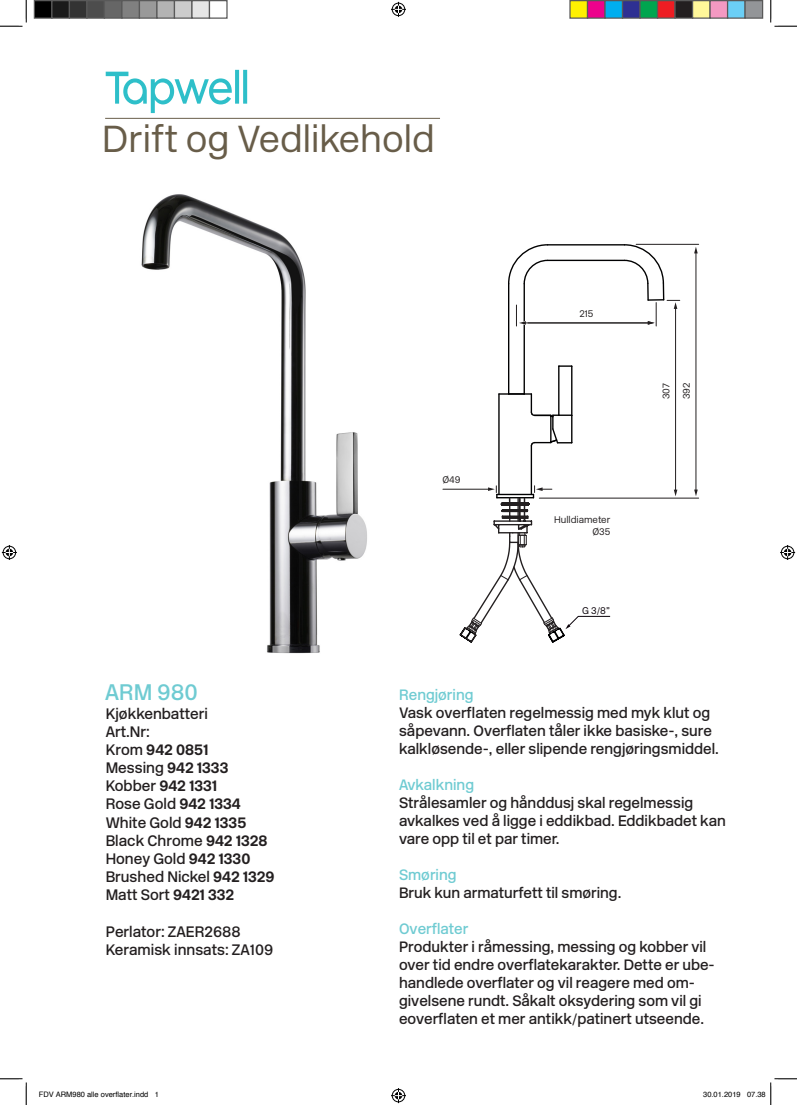
<style>
.page{position:relative;width:797px;height:1105px;background:#fff}
.page>*{position:absolute;margin:0;border:0;box-sizing:border-box;transform-origin:0 0}
.t1{font:300 37.5px "New Rail Alphabet";color:#685d49}
.t2{font:500 22.5px "New Rail Alphabet";color:#6fcbd2}
.t3{font:500 15.12px "New Rail Alphabet";color:#231f20}
.t4{font:700 15.12px "New Rail Alphabet";color:#231f20}
.t5{font:500 15px/18px "New Rail Alphabet";color:#231f20}
.t6{font:500 15px "New Rail Alphabet";color:#6fcbd2}
.t7{font:300 9.75px "New Rail Alphabet";color:#0a0209}
.t8{font:300 9.62px/20.4px "New Rail Alphabet";color:#231f20}
.t9{font:7.5px "Helvetica";color:#000}
.s1{font-weight:500}
.s2{font-weight:700}
</style>
<div class="page">
<img style="left:141px;top:194px;width:226px;height:460px">
<hr style="left:636px;top:244px;width:62px;height:1px;background:#231f20">
<hr style="left:539px;top:498px;width:159px;height:1px;background:#231f20">
<hr style="left:675px;top:308px;width:1px;height:183px;background:#231f20">
<svg style="left:674px;top:490px;width:3px;height:6px"></svg>
<hr style="left:695px;top:252px;width:1px;height:239px;background:#231f20">
<svg style="left:694px;top:490px;width:3px;height:6px"></svg>
<svg style="left:694px;top:247px;width:3px;height:6px"></svg>
<hr style="left:443px;top:489px;width:46px;height:1px;background:#231f20">
<hr style="left:523px;top:284px;width:2px;height:110px;background:#000001">
<hr style="left:524px;top:323px;width:125px;height:1px;background:#231f20">
<svg style="left:516px;top:305px;width:11px;height:21px"></svg>
<hr style="left:498px;top:394px;width:1px;height:100px;background:#000001">
<hr style="left:508px;top:284px;width:1px;height:110px;background:#000001">
<hr style="left:530px;top:446px;width:2px;height:48px;background:#000001">
<hr style="left:558px;top:366px;width:1px;height:49px;background:#000001">
<hr style="left:571px;top:366px;width:1px;height:77px;background:#000001">
<hr style="left:499px;top:393px;width:32px;height:2px;background:#000001">
<hr style="left:547px;top:260px;width:77px;height:1px;background:#000001">
<hr style="left:547px;top:244px;width:77px;height:1px;background:#000001">
<svg style="left:508px;top:244px;width:41px;height:41px"></svg>
<svg style="left:508px;top:393px;width:65px;height:54px"></svg>
<svg style="left:623px;top:243px;width:56px;height:83px"></svg>
<svg style="left:558px;top:365px;width:15px;height:3px"></svg>
<svg style="left:458px;top:486px;width:152px;height:157px"></svg>
<hr style="left:105px;top:118px;width:335px;height:1px;background:#695e4a">
<svg style="left:106px;top:70px;width:141px;height:43px"></svg>
<svg style="left:0;top:0;width:27px;height:27px"></svg>
<svg style="left:0;top:1078px;width:27px;height:27px"></svg>
<svg style="left:770px;top:0;width:27px;height:27px"></svg>
<svg style="left:391px;top:2px;width:15px;height:15px"></svg>
<svg style="left:391px;top:1088px;width:15px;height:15px"></svg>
<svg style="left:2px;top:545px;width:15px;height:15px"></svg>
<svg style="left:780px;top:545px;width:15px;height:15px"></svg>
<div style="left:34px;top:1px;width:18px;height:17px;background:#000"></div>
<div style="left:34px;top:0;width:18px;height:19px;border:1px solid #595959"></div>
<div style="left:52px;top:1px;width:17px;height:17px;background:#1a1a1a"></div>
<div style="left:51px;top:0;width:19px;height:19px;border:1px solid #595959"></div>
<div style="left:69px;top:1px;width:18px;height:17px;background:#333"></div>
<div style="left:69px;top:0;width:19px;height:19px;border:1px solid #595959"></div>
<div style="left:87px;top:1px;width:17px;height:17px;background:#4d4d4d"></div>
<div style="left:86px;top:0;width:19px;height:19px;border:1px solid #595959"></div>
<div style="left:104px;top:1px;width:18px;height:17px;background:#666"></div>
<div style="left:104px;top:0;width:18px;height:19px;border:1px solid #595959"></div>
<div style="left:122px;top:1px;width:17px;height:17px;background:#808080"></div>
<div style="left:121px;top:0;width:19px;height:19px;border:1px solid #595959"></div>
<div style="left:139px;top:1px;width:18px;height:17px;background:#999"></div>
<div style="left:139px;top:0;width:19px;height:19px;border:1px solid #595959"></div>
<div style="left:157px;top:1px;width:17px;height:17px;background:#b3b3b3"></div>
<div style="left:156px;top:0;width:19px;height:19px;border:1px solid #595959"></div>
<div style="left:174px;top:1px;width:18px;height:17px;background:#ccc"></div>
<div style="left:174px;top:0;width:18px;height:19px;border:1px solid #595959"></div>
<div style="left:192px;top:1px;width:17px;height:17px;background:#e6e6e6"></div>
<div style="left:191px;top:0;width:19px;height:19px;border:1px solid #595959"></div>
<div style="left:209px;top:0;width:19px;height:19px;border:1px solid #595959"></div>
<div style="left:570px;top:1px;width:17px;height:17px;background:#fff101"></div>
<div style="left:569px;top:0;width:19px;height:19px;border:1px solid #595959"></div>
<div style="left:587px;top:1px;width:18px;height:17px;background:#ed028c"></div>
<div style="left:587px;top:0;width:18px;height:19px;border:1px solid #595959"></div>
<div style="left:605px;top:1px;width:17px;height:17px;background:#00aeef"></div>
<div style="left:604px;top:0;width:19px;height:19px;border:1px solid #595959"></div>
<div style="left:622px;top:1px;width:18px;height:17px;background:#2e3092"></div>
<div style="left:622px;top:0;width:18px;height:19px;border:1px solid #595959"></div>
<div style="left:640px;top:1px;width:17px;height:17px;background:#00a54f"></div>
<div style="left:639px;top:0;width:19px;height:19px;border:1px solid #595959"></div>
<div style="left:657px;top:1px;width:18px;height:17px;background:#ee1d23"></div>
<div style="left:657px;top:0;width:18px;height:19px;border:1px solid #595959"></div>
<div style="left:675px;top:1px;width:17px;height:17px;background:#231f20"></div>
<div style="left:674px;top:0;width:19px;height:19px;border:1px solid #595959"></div>
<div style="left:692px;top:1px;width:18px;height:17px;background:#fff79a"></div>
<div style="left:692px;top:0;width:18px;height:19px;border:1px solid #595959"></div>
<div style="left:710px;top:1px;width:17px;height:17px;background:#f499c2"></div>
<div style="left:709px;top:0;width:19px;height:19px;border:1px solid #595959"></div>
<div style="left:727px;top:1px;width:18px;height:17px;background:#6bcff6"></div>
<div style="left:727px;top:0;width:18px;height:19px;border:1px solid #595959"></div>
<div style="left:745px;top:1px;width:17px;height:17px;background:#939598"></div>
<div style="left:744px;top:0;width:19px;height:19px;border:1px solid #595959"></div>
<svg style="left:770px;top:1078px;width:27px;height:27px"></svg>
<p class="t1" style="left:102px;top:114px;width:334px">Drift og Vedlikehold</p>
<p class="t8" style="left:442px;top:470px;width:20px">Ø49</p>
<p class="t8" style="left:579px;top:303px;width:15px">215</p>
<p class="t8" style="left:554px;top:514px;width:58px;line-height:11.6px;text-align:right">Hulldiameter<br>Ø35</p>
<p class="t7" style="left:582px;top:604px;width:29px">G 3/8”</p>
<p class="t8" style="left:655px;top:399px;width:18px;rotate:-90deg">307<br>392</p>
<p class="t2" style="left:105px;top:677px;width:94px">ARM 980</p>
<p class="t3" style="left:106px;top:703px;width:104px">Kjøkkenbatteri</p>
<p class="t3" style="left:106px;top:721px;width:46px">Art.Nr:</p>
<p class="t4" style="left:106px;top:739px;width:104px"><span class="s1">Krom</span> 942 0851</p>
<p class="t3" style="left:106px;top:758px;width:124px">Messing <span class="s2">942 1333</span></p>
<p class="t4" style="left:106px;top:776px;width:113px"><span class="s1">Kobber</span> 942 1331</p>
<p class="t3" style="left:106px;top:794px;width:137px">Rose Gold <span class="s2">942 1334</span></p>
<p class="t3" style="left:106px;top:812px;width:142px">White Gold <span class="s2">942 1335</span></p>
<p class="t3" style="left:106px;top:830px;width:163px">Black Chrome <span class="s2">942 1328</span></p>
<p class="t3" style="left:106px;top:849px;width:146px">Honey Gold <span class="s2">942 1330</span></p>
<p class="t3" style="left:106px;top:867px;width:170px">Brushed Nickel <span class="s2">942 1329</span></p>
<p class="t3" style="left:106px;top:885px;width:130px">Matt Sort <span class="s2">9421 332</span></p>
<p class="t3" style="left:106px;top:921px;width:136px">Perlator: ZAER2688</p>
<p class="t3" style="left:106px;top:939px;width:169px">Keramisk innsats: ZA109</p>
<p class="t6" style="left:399px;top:685px;width:76px">Rengjøring</p>
<p class="t5" style="left:399px;top:704px;width:321px">Vask overflaten regelmessig med myk klut og såpevann. Overflaten tåler ikke basiske-, sure kalkløsende-, eller slipende rengjøringsmiddel.</p>
<p class="t6" style="left:399px;top:775px;width:77px">Avkalkning</p>
<p class="t5" style="left:399px;top:794px;width:328px">Strålesamler og hånddusj skal regelmessig avkalkes ved å ligge i eddikbad. Eddikbadet kan vare opp til et par timer.</p>
<p class="t6" style="left:399px;top:865px;width:59px">Smøring</p>
<p class="t5" style="left:399px;top:884px;width:224px">Bruk kun armaturfett til smøring.</p>
<p class="t6" style="left:399px;top:919px;width:71px">Overflater</p>
<p class="t5" style="left:399px;top:938px;width:317px">Produkter i råmessing, messing og kobber vil over tid endre overflatekarakter. Dette er ube&shy;handlede overflater og vil reagere med om&shy;givelsene rundt. Såkalt oksydering som vil gi eoverflaten et mer antikk/patinert utseende.</p>
<p class="t9" style="left:39px;top:1089px;width:122px">FDV ARM980 alle overflater.indd 1</p>
<p class="t9" style="left:703px;top:1089px;width:64px">30.01.2019 07.38</p>
</div>
